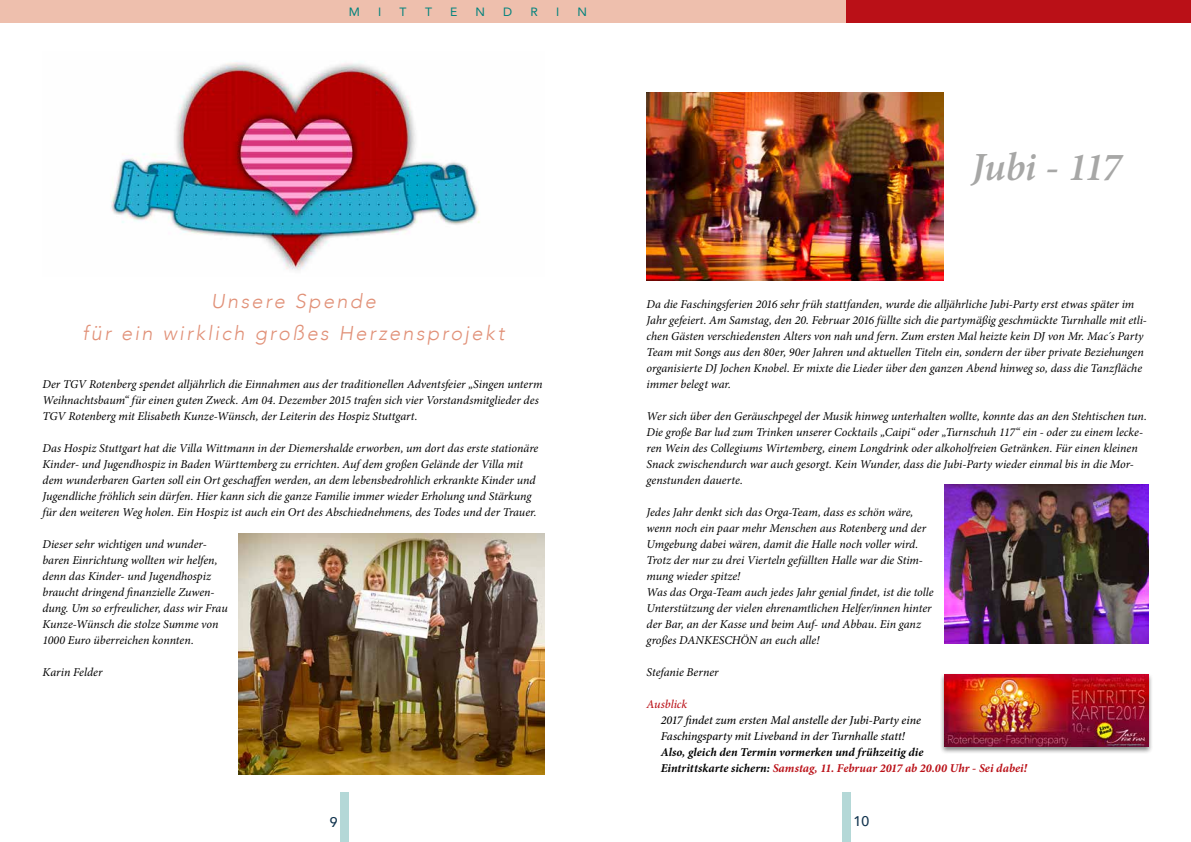
<style>
.page{position:relative;width:1191px;height:842px;background:#fff}
.page>*{position:absolute;margin:0;border:0;box-sizing:border-box;transform-origin:0 0}
.t1{font:italic 600 40px "Minion Pro";letter-spacing:-.025em;color:#a7a7a6}
.t2{font:italic 300 20px/32px "Avenir";letter-spacing:.12em;color:#e19178;text-align:center}
.t3{font:500 14px "Avenir";color:#11334e}
.t4{font:italic 12px/16px "Minion Pro";letter-spacing:-.005em;color:#000}
.t5{font:italic 700 12px/16px "Minion Pro";letter-spacing:.005em;color:#000}
.t6{font:italic 500 12px/16px "Minion Pro";color:#000}
.t7{font:12px "Avenir";color:#00827c}
.t8{font:italic 500 12px "Minion Pro";letter-spacing:-.005em;color:#ba1017}
.s1{color:#ba1017}
</style>
<div class="page">
<div style="left:340px;top:792px;width:9px;height:50px;background:#b4d8d7"></div>
<div style="left:842px;top:792px;width:8px;height:50px;background:#b4d8d7"></div>
<div style="left:846px;top:0;width:345px;height:23px;background:#ba1017"></div>
<div style="left:0;top:0;width:846px;height:23px;background:#eebfad"></div>
<img style="left:944px;top:484px;width:204px;height:160px">
<img style="left:646px;top:92px;width:298px;height:189px">
<img style="left:238px;top:533px;width:306px;height:241px">
<img style="left:110px;top:61px;width:370px;height:209px">
<div style="left:940px;top:673px;width:213px;height:81px;background:#000;opacity:.5"></div>
<img style="left:944px;top:675px;width:204px;height:71px">
<p class="t7" style="left:349px;top:2px;width:13px">M</p>
<p class="t7" style="left:378px;top:2px;width:5px">I</p>
<p class="t7" style="left:399px;top:2px;width:9px">T</p>
<p class="t7" style="left:425px;top:2px;width:9px">T</p>
<p class="t7" style="left:450px;top:2px;width:9px">E</p>
<p class="t7" style="left:475px;top:2px;width:11px">N</p>
<p class="t7" style="left:503px;top:2px;width:11px">D</p>
<p class="t7" style="left:530px;top:2px;width:9px">R</p>
<p class="t7" style="left:556px;top:2px;width:5px">I</p>
<p class="t7" style="left:577px;top:2px;width:11px">N</p>
<h2 class="t2" style="left:82px;top:285px;width:423px">Unsere Spende<br>für ein wirklich großes Herzensprojekt</h2>
<p class="t4" style="left:43px;top:376px;width:501px">Der TGV Rotenberg spendet alljährlich die Einnahmen aus der traditionellen Adventsfeier „Singen unterm<br>Weihnachtsbaum“ für einen guten Zweck. Am 04. Dezember 2015 trafen sich vier Vorstandsmitglieder des<br>TGV Rotenberg mit Elisabeth Kunze-Wünsch, der Leiterin des Hospiz Stuttgart.</p>
<p class="t4" style="left:43px;top:440px;width:497px">Das Hospiz Stuttgart hat die Villa Wittmann in der Diemershalde erworben, um dort das erste stationäre Kinder- und Jugendhospiz in Baden Württemberg zu errichten. Auf dem großen Gelände der Villa mit dem wunderbaren Garten soll ein Ort geschaffen werden, an dem lebensbedrohlich erkrankte Kinder und Jugendliche fröhlich sein dürfen. Hier kann sich die ganze Familie immer wieder Erholung und Stärkung für den weiteren Weg holen. Ein Hospiz ist auch ein Ort des Abschiednehmens, des Todes und der Trauer.</p>
<p class="t4" style="left:43px;top:536px;width:187px">Dieser sehr wichtigen und wunder&shy;baren Einrichtung wollten wir helfen, denn das Kinder- und Jugendhospiz braucht dringend finanzielle Zuwen&shy;dung. Um so erfreulicher, dass wir Frau Kunze-Wünsch die stolze Summe von 1000 Euro überreichen konnten.</p>
<p class="t4" style="left:43px;top:664px;width:62px">Karin Felder</p>
<h1 class="t1" style="left:971px;top:139px;width:151px">Jubi - 117</h1>
<p class="t4" style="left:646px;top:296px;width:502px">Da die Faschingsferien 2016 sehr früh stattfanden, wurde die alljährliche Jubi-Party erst etwas später im Jahr gefeiert. Am Samstag, den 20. Februar 2016 füllte sich die partymäßig geschmückte Turnhalle mit etli&shy;chen Gästen verschiedensten Alters von nah und fern. Zum ersten Mal heizte kein DJ von Mr. Mac´s Party Team mit Songs aus den 80er, 90er Jahren und aktuellen Titeln ein, sondern der über private Beziehungen organisierte DJ Jochen Knobel. Er mixte die Lieder über den ganzen Abend hinweg so, dass die Tanzfläche immer belegt war.</p>
<p class="t4" style="left:646px;top:408px;width:502px">Wer sich über den Geräuschpegel der Musik hinweg unterhalten wollte, konnte das an den Stehtischen tun.<br>Die große Bar lud zum Trinken unserer Cocktails „Caipi“ oder „Turnschuh 117“ ein - oder zu einem lecke&shy;ren Wein des Collegiums Wirtemberg, einem Longdrink oder alkoholfreien Getränken. Für einen kleinen Snack zwischendurch war auch gesorgt. Kein Wunder, dass die Jubi-Party wieder einmal bis in die Mor&shy;genstunden dauerte.</p>
<p class="t4" style="left:646px;top:504px;width:289px">Jedes Jahr denkt sich das Orga-Team, dass es schön wäre, wenn noch ein paar mehr Menschen aus Rotenberg und der Umgebung dabei wären, damit die Halle noch voller wird.<br>Trotz der nur zu drei Vierteln gefüllten Halle war die Stim&shy;mung wieder spitze!<br>Was das Orga-Team auch jedes Jahr genial findet, ist die tolle Unterstützung der vielen ehrenamtlichen Helfer/innen hinter der Bar, an der Kasse und beim Auf- und Abbau. Ein ganz großes DANKESCHÖN an euch alle!</p>
<p class="t4" style="left:646px;top:664px;width:74px">Stefanie Berner</p>
<p class="t8" style="left:646px;top:696px;width:42px">Ausblick</p>
<p class="t6" style="left:660px;top:712px;width:262px">2017 findet zum ersten Mal anstelle der Jubi-Party eine<br>Faschingsparty mit Liveband in der Turnhalle statt!</p>
<p class="t5" style="left:660px;top:744px;width:368px">Also, gleich den Termin vormerken und frühzeitig die<br>Eintrittskarte sichern: <span class="s1">Samstag, 11. Februar 2017 ab 20.00 Uhr - Sei dabei!</span></p>
<p class="t3" style="left:330px;top:810px;width:9px">9</p>
<p class="t3" style="left:853px;top:809px;width:17px">10</p>
</div>
